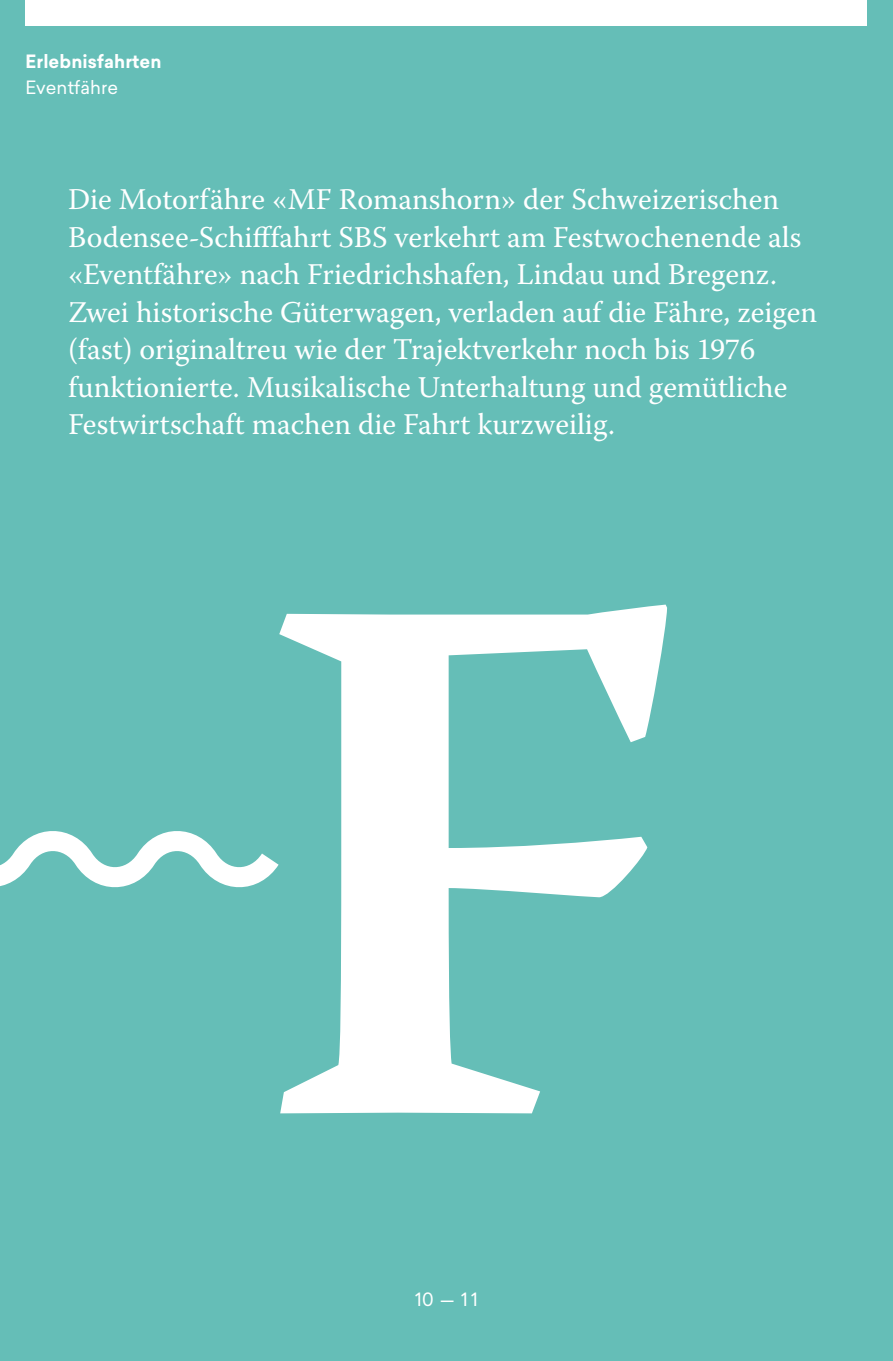
<style>
.page{position:relative;width:893px;height:1361px;background:#65beb7}
.page>*{position:absolute;margin:0;border:0;box-sizing:border-box;transform-origin:0 0}
.t1{font:700 755.7px "Warnock Pro";color:#fff}
.t2{font:30px/37.5px "Warnock Pro";color:#fff}
.t3{font:700 18px "Sailec";letter-spacing:.005em;color:#fff}
.t4{font:18px "Sailec";letter-spacing:.005em;color:#fff}
</style>
<div class="page">
<div style="left:26px;top:0;width:841px;height:26px;background:#fff"></div>
<svg style="left:0;top:831px;width:279px;height:57px"></svg>
<p class="t3" style="left:26px;top:49px;width:138px">Erlebnisfahrten</p>
<p class="t4" style="left:26px;top:74px;width:94px">Eventfähre</p>
<p class="t2" style="left:68px;top:180px;width:751px">Die Motorfähre «MF Romanshorn» der Schweizerischen Bodensee-Schifffahrt SBS verkehrt am Festwochenende als «Eventfähre» nach Friedrichshafen, Lindau und Bregenz.<br>Zwei historische Güterwagen, verladen auf die Fähre, zeigen (fast) originaltreu wie der Trajektverkehr noch bis 1976 funktionierte. Musikalische Unterhaltung und gemütliche Festwirtschaft machen die Fahrt kurzweilig.</p>
<h1 class="t1" style="left:252px;top:410px;width:434px">F</h1>
<p class="t4" style="left:415px;top:1287px;width:64px">10 — 11</p>
</div>
